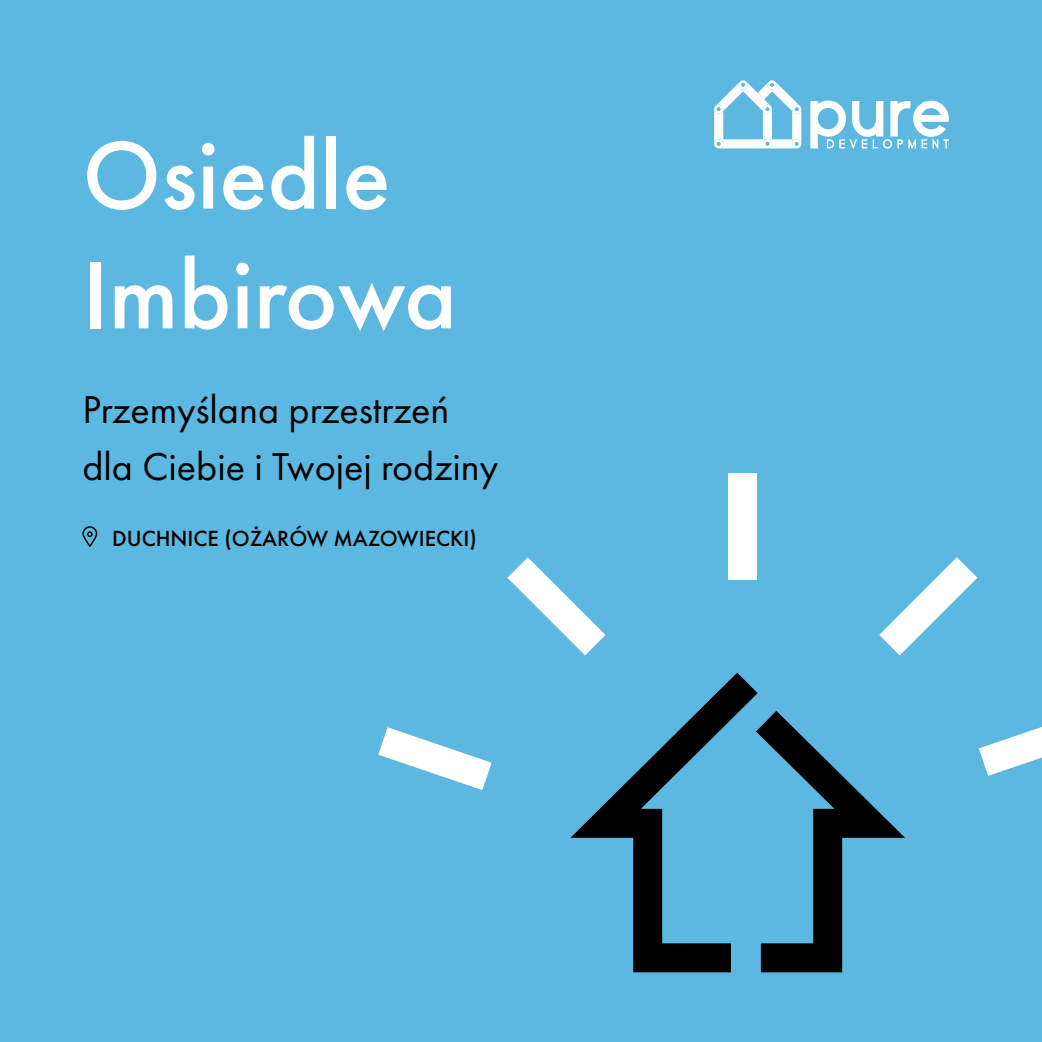
<style>
.page{position:relative;width:1042px;height:1042px;background:#5cb8e0}
.page>*{position:absolute;margin:0;border:0;box-sizing:border-box;transform-origin:0 0}
.t1{font:500 99.75px/119.7px "Futura PT";color:#fff}
.t2{font:40.25px/57.1px "Futura PT";color:#000}
.t3{font:500 22.75px "Futura PT";color:#000}
</style>
<div class="page">
<svg style="left:810px;top:101px;width:139px;height:48px"></svg>
<svg style="left:714px;top:80px;width:87px;height:68px"></svg>
<svg style="left:82px;top:526px;width:15px;height:21px"></svg>
<svg style="left:570px;top:672px;width:187px;height:300px"></svg>
<svg style="left:756px;top:711px;width:149px;height:261px"></svg>
<svg style="left:378px;top:727px;width:114px;height:63px"></svg>
<svg style="left:507px;top:557px;width:98px;height:98px"></svg>
<div style="left:728px;top:474px;width:29px;height:106px;background:#fff"></div>
<svg style="left:979px;top:727px;width:63px;height:49px"></svg>
<svg style="left:879px;top:557px;width:98px;height:98px"></svg>
<h1 class="t1" style="left:82px;top:115px;width:376px">Osiedle<br>Imbirowa</h1>
<p class="t2" style="left:82px;top:381px;width:417px">Przemyślana przestrzeń dla Ciebie i Twojej rodziny</p>
<p class="t3" style="left:112px;top:525px;width:366px">DUCHNICE (OŻARÓW MAZOWIECKI)</p>
</div>
